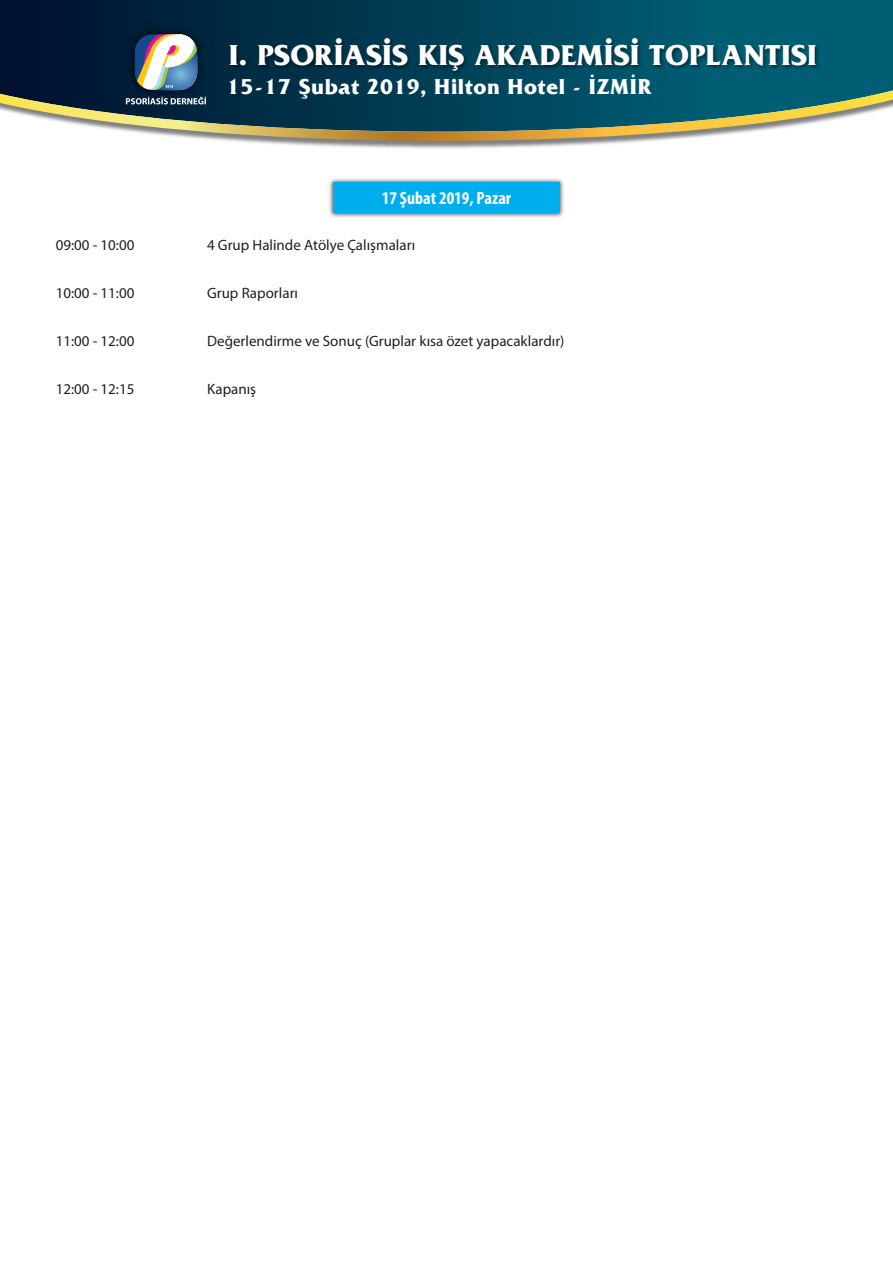
<style>
.page{position:relative;width:893px;height:1263px;background:#fff}
.page>*{position:absolute;margin:0;border:0;box-sizing:border-box;transform-origin:0 0}
.t1{font:700 30.3px "Friz Quadrata";letter-spacing:.02em;color:#fff}
.t2{font:700 21.6px "Friz Quadrata IT Cby BT";letter-spacing:.02em;color:#fff}
.t3{font:700 condensed 17.85px "Myriad Pro";color:#fff}
.t4{font:15px "Myriad Pro";color:#231f20}
</style>
<div class="page">
<svg style="left:385px;top:0;width:508px;height:88px;background:#005369"></svg>
<img style="left:0;top:0;width:385px;height:88px">
<svg style="left:135px;top:34px;width:62px;height:54px"></svg>
<img style="left:0;top:88px;width:893px;height:61px">
<svg style="left:0;top:90px;width:893px;height:51px;background:#5e7b74"></svg>
<img style="left:225px;top:34px;width:598px;height:45px">
<img style="left:329px;top:178px;width:235px;height:40px">
<div style="left:333px;top:182px;width:227px;height:31px;background:#00aeef"></div>
<h1 class="t1" style="left:229px;top:38px;width:589px">I. PSORİASİS KIŞ AKADEMİSİ TOPLANTISI</h1>
<h2 class="t2" style="left:227px;top:73px;width:426px">15-17 Şubat 2019, Hilton Hotel - İZMİR</h2>
<p class="t3" style="left:382px;top:187px;width:131px">17 Şubat 2019, Pazar</p>
<p class="t4" style="left:56px;top:236px;width:80px">09:00 - 10:00</p>
<p class="t4" style="left:207px;top:236px;width:210px">4 Grup Halinde Atölye Çalışmaları</p>
<p class="t4" style="left:56px;top:284px;width:80px">10:00 - 11:00</p>
<p class="t4" style="left:207px;top:284px;width:93px">Grup Raporları</p>
<p class="t4" style="left:56px;top:332px;width:80px">11:00 - 12:00</p>
<p class="t4" style="left:207px;top:332px;width:359px">Değerlendirme ve Sonuç (Gruplar kısa özet yapacaklardır)</p>
<p class="t4" style="left:56px;top:380px;width:80px">12:00 - 12:15</p>
<p class="t4" style="left:207px;top:380px;width:51px">Kapanış</p>
</div>
